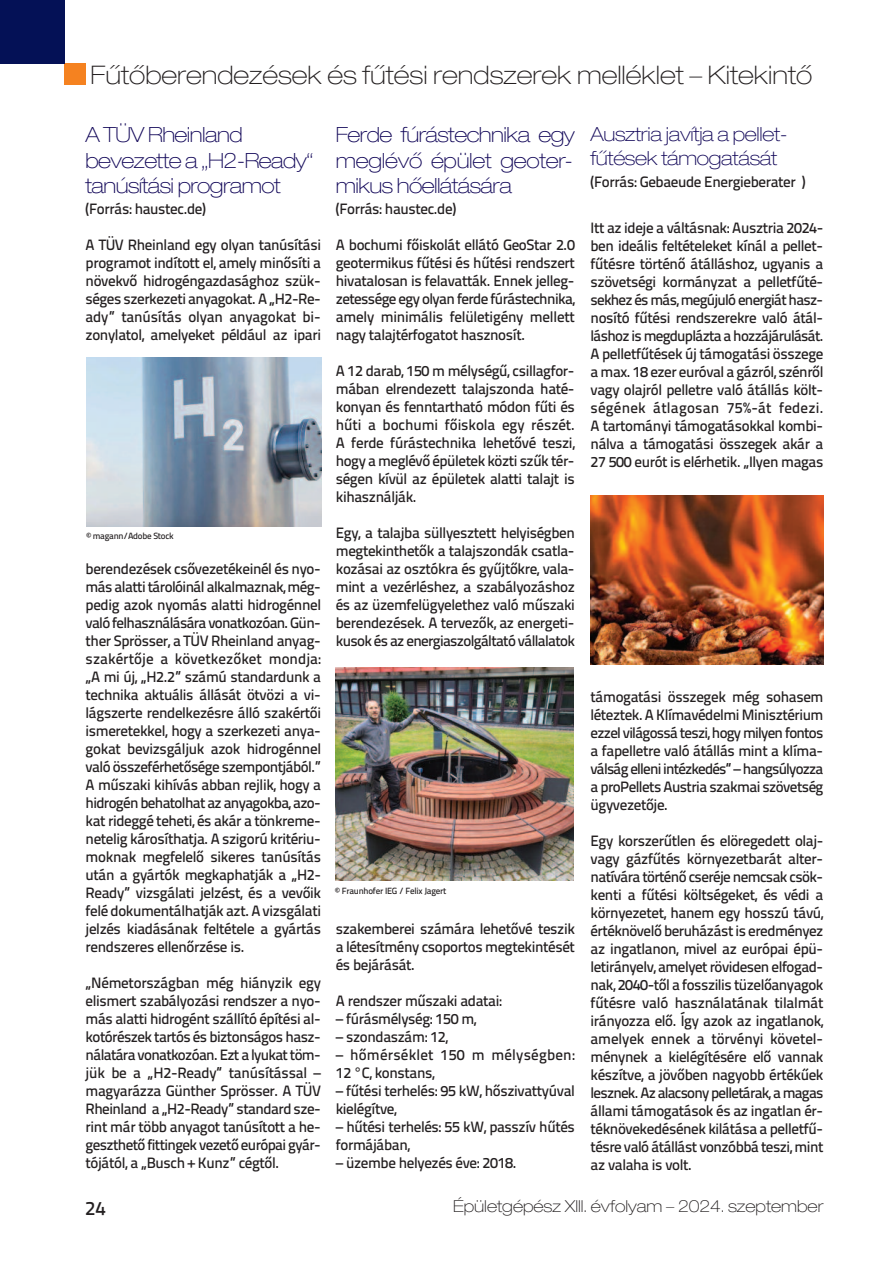
<style>
.page{position:relative;width:893px;height:1263px;background:#fff}
.page>*{position:absolute;margin:0;border:0;box-sizing:border-box;transform-origin:0 0}
.t1{font:100 expanded 25.65px "Helvetica Neue LT Pro";color:#231f20}
.t2{font:100 expanded 21px/25.2px "Helvetica Neue LT Pro";letter-spacing:-.025em;color:#110658}
.t3{font:100 expanded 19.5px/24.5px "Helvetica Neue LT Pro";letter-spacing:-.015em;color:#110658}
.t4{font:500 19.5px "Titillium Text";color:#231f20}
.t5{font:100 expanded 16.5px "Helvetica Neue LT Pro";color:#231f20}
.t6{font:500 15px/18px "Titillium Text";letter-spacing:-.025em;color:#231f20;text-align:justify}
.t7{font:500 15px/18px "Titillium Text";letter-spacing:.015em;color:#231f20}
.t8{font:500 9px "Titillium Text";letter-spacing:-.025em;color:#231f20}
</style>
<div class="page">
<div style="left:64px;top:64px;width:22px;height:21px;background:#f58220"></div>
<div style="left:0;top:0;width:64px;height:64px;background:#041156"></div>
<img style="left:86px;top:357px;width:235px;height:170px">
<img style="left:335px;top:667px;width:238px;height:214px">
<img style="left:591px;top:495px;width:232px;height:169px">
<h1 class="t1" style="left:90px;top:65px;width:723px">Fűtőberendezések és fűtési rendszerek melléklet – Kitekintő</h1>
<h2 class="t2" style="left:85px;top:124px;width:230px">A TÜV Rheinland bevezette a „H2-Ready“ tanúsítási programot</h2>
<p class="t6" style="left:86px;top:202px;width:122px">(Forrás: haustec.de)</p>
<p class="t6" style="left:86px;top:238px;width:237px">A TÜV Rheinland egy olyan tanúsítási programot indított el, amely minősíti a növekvő hidrogéngazdasághoz szük&shy;séges szerkezeti anyagokat. A „H2-Re&shy;ady” tanúsítás olyan anyagokat bi&shy;zonylatol, amelyeket például az ipari</p>
<p class="t8" style="left:86px;top:532px;width:89px">© magann/Adobe Stock</p>
<p class="t6" style="left:86px;top:562px;width:237px">berendezések csővezetékeinél és nyo&shy;más alatti tárolóinál alkalmaznak, még&shy;pedig azok nyomás alatti hidrogénnel való felhasználására vonatkozóan. Gün&shy;ther Sprösser, a TÜV Rheinland anyag&shy;szakértője a következőket mondja: „A mi új, „H2.2” számú standardunk a technika aktuális állását ötvözi a vi&shy;lágszerte rendelkezésre álló szakértői ismeretekkel, hogy a szerkezeti anya&shy;gokat bevizsgáljuk azok hidrogénnel való összeférhetősége szempontjából.” A műszaki kihívás abban rejlik, hogy a hidrogén behatolhat az anyagokba, azo&shy;kat rideggé teheti, és akár a tönkreme&shy;netelig károsíthatja. A szigorú kritériu&shy;moknak megfelelő sikeres tanúsítás után a gyártók megkaphatják a „H2- Ready” vizsgálati jelzést, és a vevőik felé dokumentálhatják azt. A vizsgálati jelzés kiadásának feltétele a gyártás rendszeres ellenőrzése is.</p>
<p class="t6" style="left:86px;top:976px;width:237px">„Németországban még hiányzik egy elismert szabályozási rendszer a nyo&shy;más alatti hidrogént szállító építési al&shy;kotórészek tartós és biztonságos hasz&shy;nálatára vonatkozóan. Ezt a lyukat töm&shy;jük be a „H2-Ready“ tanúsítással – magyarázza Günther Sprösser. A TÜV Rheinland a „H2-Ready” standard sze&shy;rint már több anyagot tanúsított a he&shy;geszthető fittingek vezető európai gyár&shy;tójától, a „Busch + Kunz” cégtől.</p>
<h3 class="t4" style="left:85px;top:1201px;width:22px">24</h3>
<h2 class="t2" style="left:336px;top:124px;width:241px;text-align:justify">Ferde fúrástechnika egy meglévő épület geoter&shy;mikus hőellátására</h2>
<p class="t6" style="left:336px;top:202px;width:122px">(Forrás: haustec.de)</p>
<p class="t6" style="left:336px;top:238px;width:241px">A bochumi főiskolát ellátó GeoStar 2.0 geotermikus fűtési és hűtési rendszert hivatalosan is felavatták. Ennek jelleg&shy;zetessége egy olyan ferde fúrástechnika, amely minimális felületigény mellett nagy talajtérfogatot hasznosít.</p>
<p class="t6" style="left:336px;top:364px;width:241px">A 12 darab, 150 m mélységű, csillagfor&shy;mában elrendezett talajszonda haté&shy;konyan és fenntartható módon fűti és hűti a bochumi főiskola egy részét.<br>A ferde fúrástechnika lehetővé teszi, hogy a meglévő épületek közti szűk tér&shy;ségen kívül az épületek alatti talajt is kihasználják.</p>
<p class="t6" style="left:336px;top:526px;width:241px">Egy, a talajba süllyesztett helyiségben megtekinthetők a talajszondák csatla&shy;kozásai az osztókra és gyűjtőkre, vala&shy;mint a vezérléshez, a szabályozáshoz és az üzemfelügyelethez való műszaki berendezések. A tervezők, az energeti&shy;kusok és az energiaszolgáltató vállalatok</p>
<h3 class="t3" style="left:590px;top:124px;width:199px">Ausztria javítja a pellet&shy;fűtések támogatását</h3>
<p class="t6" style="left:591px;top:174px;width:217px">(Forrás: Gebaeude Energieberater )</p>
<p class="t6" style="left:591px;top:221px;width:234px">Itt az ideje a váltásnak: Ausztria 2024- ben ideális feltételeket kínál a pellet&shy;fűtésre történő átálláshoz, ugyanis a szövetségi kormányzat a pelletfűté&shy;sekhez és más, megújuló energiát hasz&shy;nosító fűtési rendszerekre való átál&shy;láshoz is megduplázta a hozzájárulását.<br>A pelletfűtések új támogatási összege a max. 18 ezer euróval a gázról, szénről vagy olajról pelletre való átállás költ&shy;ségének átlagosan 75%-át fedezi.<br>A tartományi támogatásokkal kombi&shy;nálva a támogatási összegek akár a 27 500 eurót is elérhetik. „Ilyen magas</p>
<p class="t8" style="left:335px;top:887px;width:113px">© Fraunhofer IEG / Felix Jagert</p>
<p class="t6" style="left:336px;top:922px;width:241px">szakemberei számára lehetővé teszik a létesítmény csoportos megtekintését és bejárását.</p>
<p class="t6" style="left:336px;top:994px;width:168px">A rendszer műszaki adatai:</p>
<p class="t6" style="left:336px;top:1012px;width:142px">– fúrásmélység: 150 m,</p>
<p class="t6" style="left:336px;top:1030px;width:114px">– szondaszám: 12,</p>
<p class="t7" style="left:336px;top:1048px;width:241px">– hőmérséklet 150 m mélységben:<br>12 °C, konstans,</p>
<p class="t6" style="left:336px;top:1084px;width:241px">– fűtési terhelés: 95 kW, hőszivattyúval kielégítve,</p>
<p class="t6" style="left:336px;top:1120px;width:241px">– hűtési terhelés: 55 kW, passzív hűtés formájában,</p>
<p class="t6" style="left:336px;top:1156px;width:182px">– üzembe helyezés éve: 2018.</p>
<p class="t6" style="left:591px;top:689px;width:234px">támogatási összegek még sohasem léteztek. A Klímavédelmi Minisztérium ezzel világossá teszi, hogy milyen fontos a fapelletre való átállás mint a klíma&shy;válság elleni intézkedés“ – hangsúlyozza a proPellets Austria szakmai szövetség ügyvezetője.</p>
<p class="t6" style="left:591px;top:833px;width:234px">Egy korszerűtlen és elöregedett olaj&shy;vagy gázfűtés környezetbarát alter&shy;natívára történő cseréje nemcsak csök&shy;kenti a fűtési költségeket, és védi a környezetet, hanem egy hosszú távú, értéknövelő beruházást is eredményez az ingatlanon, mivel az európai épü&shy;letirányelv, amelyet rövidesen elfogad&shy;nak, 2040-től a fosszilis tüzelőanyagok fűtésre való használatának tilalmát irányozza elő. Így azok az ingatlanok, amelyek ennek a törvényi követel&shy;ménynek a kielégítésére elő vannak készítve, a jövőben nagyobb értékűek lesznek. Az alacsony pelletárak, a magas állami támogatások és az ingatlan ér&shy;téknövekedésének kilátása a pelletfű&shy;tésre való átállást vonzóbbá teszi, mint az valaha is volt.</p>
<p class="t5" style="left:453px;top:1200px;width:372px">Épületgépész XIII. évfolyam – 2024. szeptember</p>
</div>
